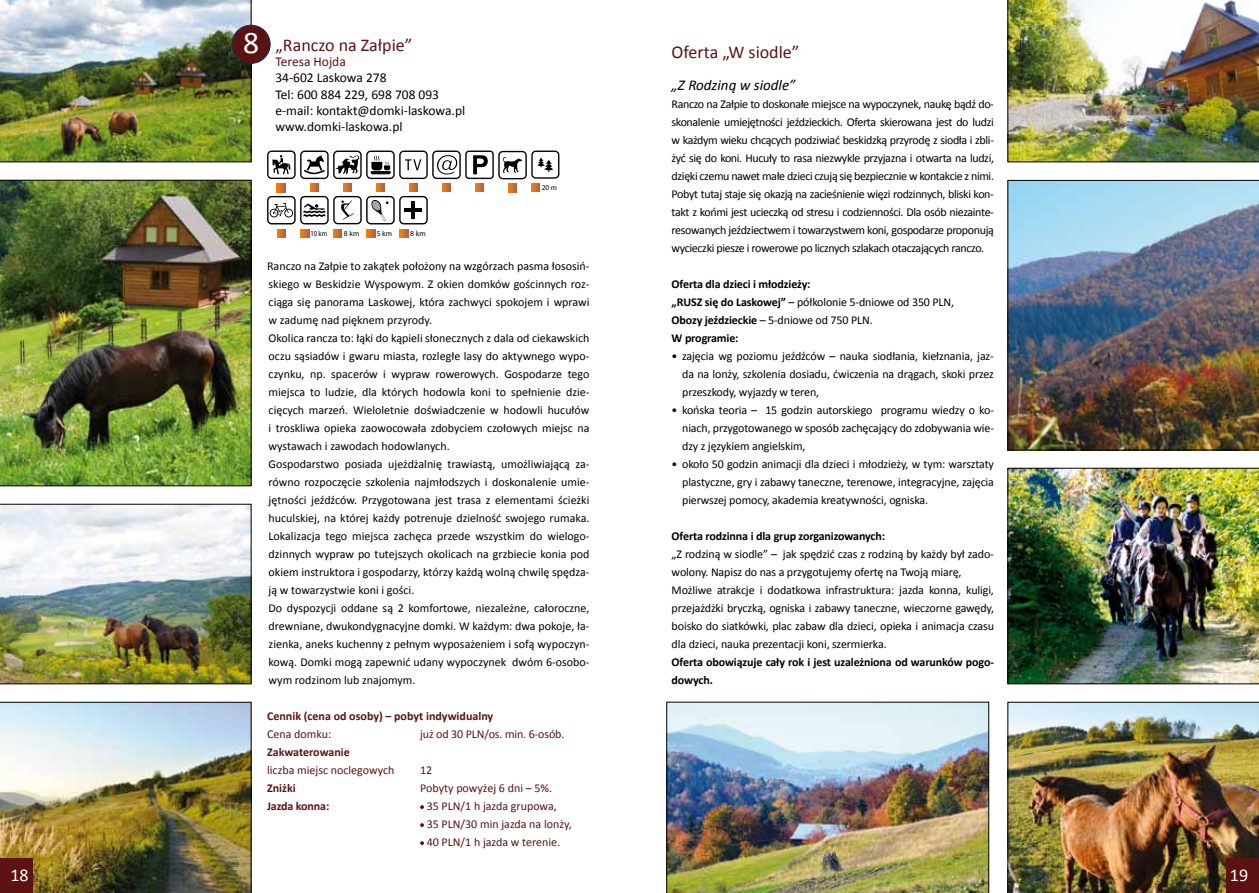
<style>
.page{position:relative;width:1259px;height:893px;background:#fff}
.page>*{position:absolute;margin:0;border:0;box-sizing:border-box;transform-origin:0 0}
.t1{font:31.5px "Calibri";color:#fff}
.t2{font:18px "Calibri";color:#5c1212}
.t3{font:18px "Calibri";color:#fff}
.t4{font:italic 15px "Calibri";color:#000}
.t5{font:13.5px/16.2px "Calibri";color:#000}
.t6{font:13.5px "Calibri";color:#5c1212}
.t7{font:12px/18px "Calibri";color:#000;text-align:justify}
.t8{font:700 12px/18px "Calibri";letter-spacing:-.01em;color:#000}
.t9{font:12px/18px "Calibri";color:#5c1212}
.t10{font:700 12px "Calibri";color:#5c1212}
.t11{font:7.5px "Myriad Pro";letter-spacing:.015em;color:#000}
.t12{font:7.5px "Myriad Pro";letter-spacing:.015em;color:#000;scale:.88 1}
.s1{font-weight:400}
</style>
<div class="page">
<svg style="left:420px;top:805px;width:4px;height:4px"></svg>
<svg style="left:420px;top:823px;width:4px;height:4px"></svg>
<svg style="left:420px;top:841px;width:4px;height:4px"></svg>
<svg style="left:272px;top:155px;width:18px;height:20px"></svg>
<div style="left:267px;top:151px;width:29px;height:28px;border:1px solid #000;border-radius:4px"></div>
<svg style="left:277px;top:184px;width:8px;height:8px"></svg>
<svg style="left:310px;top:183px;width:9px;height:9px"></svg>
<div style="left:300px;top:151px;width:29px;height:28px;border:1px solid #000;border-radius:4px"></div>
<svg style="left:304px;top:155px;width:21px;height:19px"></svg>
<svg style="left:343px;top:183px;width:9px;height:9px"></svg>
<div style="left:333px;top:151px;width:29px;height:28px;border:1px solid #000;border-radius:4px"></div>
<svg style="left:335px;top:155px;width:25px;height:19px"></svg>
<svg style="left:376px;top:183px;width:9px;height:9px"></svg>
<div style="left:366px;top:151px;width:29px;height:28px;border:1px solid #000;border-radius:4px"></div>
<svg style="left:371px;top:156px;width:19px;height:18px"></svg>
<svg style="left:409px;top:183px;width:9px;height:9px"></svg>
<div style="left:399px;top:151px;width:29px;height:28px;border:1px solid #000;border-radius:4px"></div>
<svg style="left:405px;top:159px;width:16px;height:11px"></svg>
<svg style="left:442px;top:183px;width:9px;height:9px"></svg>
<div style="left:432px;top:151px;width:29px;height:28px;border:1px solid #000;border-radius:4px"></div>
<svg style="left:437px;top:155px;width:20px;height:19px"></svg>
<svg style="left:475px;top:183px;width:9px;height:9px"></svg>
<div style="left:465px;top:151px;width:29px;height:28px;border:1px solid #000;border-radius:3px"></div>
<svg style="left:473px;top:155px;width:15px;height:19px"></svg>
<svg style="left:508px;top:183px;width:9px;height:9px"></svg>
<div style="left:498px;top:151px;width:29px;height:28px;border:1px solid #000;border-radius:4px"></div>
<svg style="left:503px;top:157px;width:19px;height:16px"></svg>
<div style="left:531px;top:151px;width:28px;height:28px;border:1px solid #000;border-radius:4px"></div>
<svg style="left:537px;top:157px;width:17px;height:15px"></svg>
<svg style="left:531px;top:183px;width:9px;height:9px"></svg>
<svg style="left:270px;top:203px;width:23px;height:14px"></svg>
<div style="left:267px;top:196px;width:29px;height:28px;border:1px solid #000;border-radius:4px"></div>
<svg style="left:277px;top:229px;width:9px;height:9px"></svg>
<svg style="left:303px;top:203px;width:22px;height:14px"></svg>
<div style="left:300px;top:196px;width:29px;height:28px;border:1px solid #000;border-radius:4px"></div>
<svg style="left:301px;top:229px;width:8px;height:9px"></svg>
<svg style="left:341px;top:200px;width:13px;height:20px"></svg>
<div style="left:333px;top:196px;width:29px;height:28px;border:1px solid #000;border-radius:4px"></div>
<svg style="left:333px;top:229px;width:9px;height:9px"></svg>
<div style="left:366px;top:196px;width:29px;height:28px;border:1px solid #000;border-radius:4px"></div>
<svg style="left:367px;top:229px;width:8px;height:9px"></svg>
<svg style="left:371px;top:200px;width:17px;height:22px"></svg>
<div style="left:399px;top:196px;width:29px;height:28px;border:1px solid #000;border-radius:4px"></div>
<hr style="left:412px;top:201px;width:3px;height:18px;background:#000">
<hr style="left:404px;top:208px;width:18px;height:4px;background:#000">
<svg style="left:400px;top:229px;width:8px;height:9px"></svg>
<img style="left:0;top:702px;width:251px;height:191px">
<img style="left:0;top:504px;width:251px;height:180px">
<img style="left:0;top:0;width:251px;height:162px">
<img style="left:0;top:180px;width:251px;height:306px">
<div style="left:232px;top:25px;width:38px;height:38px;background:#5c1212;border-radius:50%"></div>
<div style="left:232px;top:25px;width:38px;height:39px;border:1px solid #182866;border-radius:50%"></div>
<img style="left:1007px;top:468px;width:252px;height:216px">
<img style="left:1007px;top:702px;width:252px;height:191px">
<img style="left:666px;top:702px;width:323px;height:191px">
<img style="left:1007px;top:0;width:252px;height:162px">
<img style="left:1007px;top:180px;width:252px;height:270px">
<div style="left:1226px;top:859px;width:33px;height:34px;background:#5c1212"></div>
<div style="left:0;top:859px;width:33px;height:34px;background:#5c1212"></div>
<h1 class="t1" style="left:243px;top:23px;width:17px">8</h1>
<h2 class="t2" style="left:275px;top:34px;width:138px">„Ranczo na Załpie”</h2>
<p class="t6" style="left:275px;top:53px;width:72px">Teresa Hojda</p>
<p class="t5" style="left:275px;top:69px;width:191px">34-602 Laskowa 278<br>Tel: 600 884 229, 698 708 093 e-mail: kontakt@domki-laskowa.pl www.domki-laskowa.pl</p>
<p class="t12" style="left:310px;top:229px;width:21px">10 km</p>
<p class="t11" style="left:344px;top:229px;width:17px">8 km</p>
<p class="t11" style="left:377px;top:229px;width:17px">5 km</p>
<p class="t11" style="left:410px;top:229px;width:17px">8 km</p>
<p class="t11" style="left:542px;top:183px;width:17px">20 m</p>
<p class="t7" style="left:267px;top:256px;width:324px;text-align:left">Ranczo na Załpie to zakątek położony na wzgórzach pasma łososiń&shy;skiego w Beskidzie Wyspowym. Z okien domków gościnnych roz&shy;ciąga się panorama Laskowej, która zachwyci spokojem i wprawi w zadumę nad pięknem przyrody.<br>Okolica rancza to: łąki do kąpieli słonecznych z dala od ciekawskich oczu sąsiadów i gwaru miasta, rozległe lasy do aktywnego wypo&shy;czynku, np. spacerów i wypraw rowerowych. Gospodarze tego miejsca to ludzie, dla których hodowla koni to spełnienie dzie&shy;cięcych marzeń. Wieloletnie doświadczenie w hodowli hucułów i troskliwa opieka zaowocowała zdobyciem czołowych miejsc na wystawach i zawodach hodowlanych.<br>Gospodarstwo posiada ujeżdżalnię trawiastą, umożliwiającą za&shy;równo rozpoczęcie szkolenia najmłodszych i doskonalenie umie&shy;jętności jeźdźców. Przygotowana jest trasa z elementami ścieżki huculskiej, na której każdy potrenuje dzielność swojego rumaka.<br>Lokalizacja tego miejsca zachęca przede wszystkim do wielogo&shy;dzinnych wypraw po tutejszych okolicach na grzbiecie konia pod okiem instruktora i gospodarzy, którzy każdą wolną chwilę spędza&shy;ją w towarzystwie koni i gości.<br>Do dyspozycji oddane są 2 komfortowe, niezależne, całoroczne, drewniane, dwukondygnacyjne domki. W każdym: dwa pokoje, ła&shy;zienka, aneks kuchenny z pełnym wyposażeniem i sofą wypoczyn&shy;kową. Domki mogą zapewnić udany wypoczynek dwóm 6-osobo&shy;wym rodzinom lub znajomym.</p>
<p class="t10" style="left:267px;top:709px;width:228px">Cennik (cena od osoby) – pobyt indywidualny</p>
<p class="t9" style="left:267px;top:724px;width:66px">Cena domku:</p>
<p class="t9" style="left:420px;top:724px;width:146px">już od 30 PLN/os. min. 6-osób.</p>
<p class="t10" style="left:267px;top:745px;width:84px">Zakwaterowanie</p>
<p class="t9" style="left:267px;top:760px;width:129px">liczba miejsc noclegowych</p>
<p class="t9" style="left:420px;top:760px;width:14px">12</p>
<p class="t10" style="left:267px;top:781px;width:30px">Zniżki</p>
<p class="t9" style="left:420px;top:778px;width:134px">Pobyty powyżej 6 dni – 5%.</p>
<p class="t10" style="left:267px;top:799px;width:64px">Jazda konna:</p>
<p class="t9" style="left:427px;top:796px;width:146px">35 PLN/1 h jazda grupowa,<br>35 PLN/30 min jazda na lonży,<br>40 PLN/1 h jazda w terenie.</p>
<h2 class="t2" style="left:671px;top:41px;width:129px">Oferta „W siodle”</h2>
<p class="t4" style="left:671px;top:76px;width:125px">„Z Rodziną w siodle”</p>
<p class="t7" style="left:671px;top:94px;width:324px">Ranczo na Załpie to doskonałe miejsce na wypoczynek, naukę bądź do&shy;skonalenie umiejętności jeździeckich. Oferta skierowana jest do ludzi w każdym wieku chcących podziwiać beskidzką przyrodę z siodła i zbli&shy;żyć się do koni. Hucuły to rasa niezwykle przyjazna i otwarta na ludzi, dzięki czemu nawet małe dzieci czują się bezpiecznie w kontakcie z nimi.<br>Pobyt tutaj staje się okazją na zacieśnienie więzi rodzinnych, bliski kon&shy;takt z końmi jest ucieczką od stresu i codzienności. Dla osób niezainte&shy;resowanych jeździectwem i towarzystwem koni, gospodarze proponują wycieczki piesze i rowerowe po licznych szlakach otaczających ranczo.</p>
<p class="t8" style="left:671px;top:274px;width:284px">Oferta dla dzieci i młodzieży:<br>„RUSZ się do Laskowej” <span class="s1">– półkolonie 5-dniowe od 350 PLN, </span>Obozy jeździeckie <span class="s1">– 5-dniowe od 750 PLN.<br></span>W programie:</p>
<p class="t7" style="left:682px;top:346px;width:313px;text-indent:-10px">• zajęcia wg poziomu jeźdźców – nauka siodłania, kiełznania, jaz&shy;da na lonży, szkolenia dosiadu, ćwiczenia na drągach, skoki przez przeszkody, wyjazdy w teren,</p>
<p class="t7" style="left:682px;top:400px;width:313px;text-indent:-10px">• końska teoria – 15 godzin autorskiego programu wiedzy o ko&shy;niach, przygotowanego w sposób zachęcający do zdobywania wie&shy;dzy z językiem angielskim,</p>
<p class="t7" style="left:682px;top:454px;width:313px;text-indent:-11px">• około 50 godzin animacji dla dzieci i młodzieży, w tym: warsztaty plastyczne, gry i zabawy taneczne, terenowe, integracyjne, zajęcia pierwszej pomocy, akademia kreatywności, ogniska.</p>
<p class="t8" style="left:671px;top:526px;width:215px">Oferta rodzinna i dla grup zorganizowanych:</p>
<p class="t7" style="left:671px;top:544px;width:324px;text-align:left">„Z rodziną w siodle” – jak spędzić czas z rodziną by każdy był zado&shy;wolony. Napisz do nas a przygotujemy ofertę na Twoją miarę, Możliwe atrakcje i dodatkowa infrastruktura: jazda konna, kuligi, przejażdżki bryczką, ogniska i zabawy taneczne, wieczorne gawędy, boisko do siatkówki, plac zabaw dla dzieci, opieka i animacja czasu dla dzieci, nauka prezentacji koni, szermierka.</p>
<p class="t8" style="left:671px;top:652px;width:324px">Oferta obowiązuje cały rok i jest uzależniona od warunków pogo&shy;dowych.</p>
<h2 class="t3" style="left:10px;top:864px;width:20px">18</h2>
<h2 class="t3" style="left:1230px;top:864px;width:20px">19</h2>
</div>
